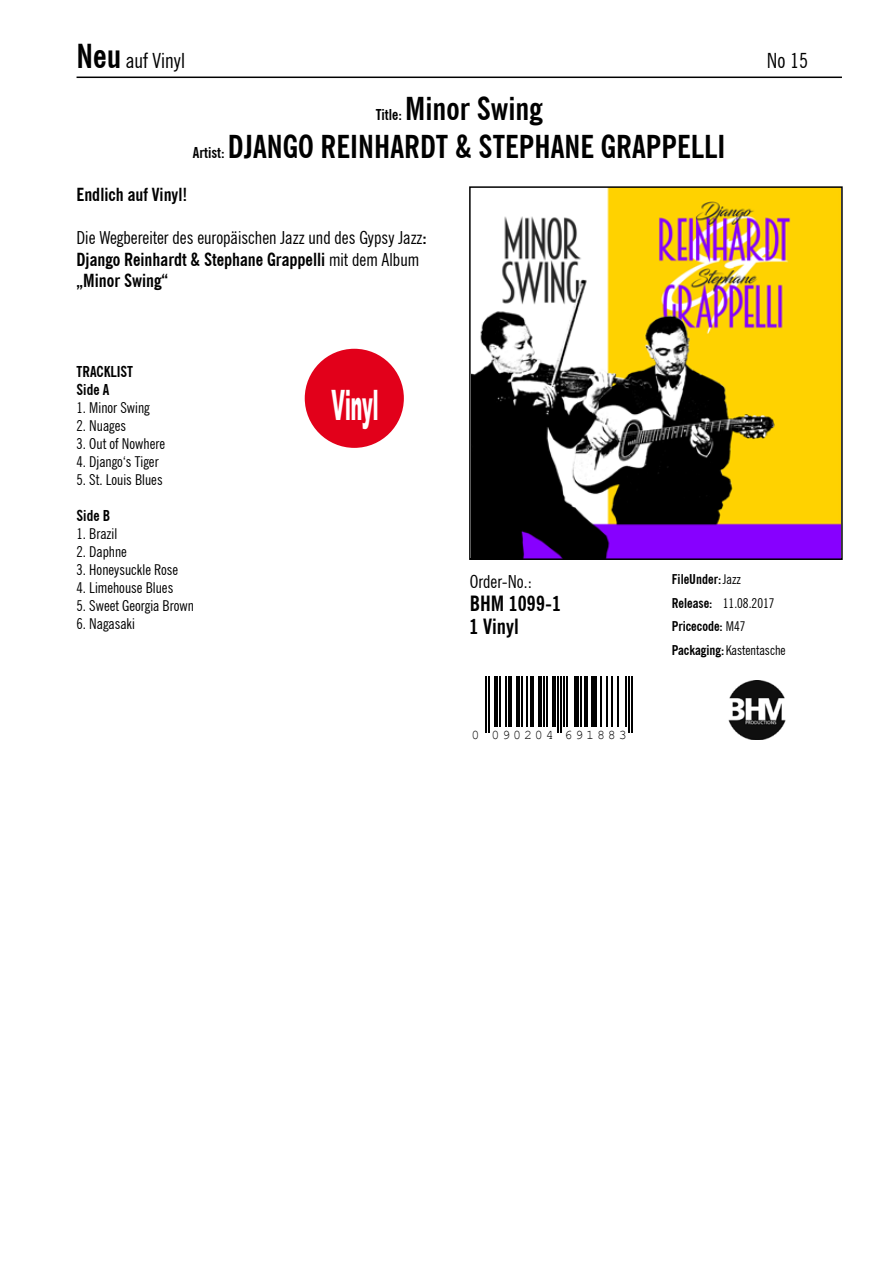
<style>
.page{position:relative;width:893px;height:1263px;background:#fff}
.page>*{position:absolute;margin:0;border:0;box-sizing:border-box;transform-origin:0 0}
.t1{font:900 42px "Arial";letter-spacing:.005em;color:#fff;scale:.41 1}
.t2{font:700 condensed 31.5px/38.2px "News Gothic BT";color:#000;text-align:center}
.t3{font:condensed 21px "News Gothic BT";color:#000}
.t4{font:700 condensed 21px "News Gothic BT";color:#000}
.t5{font:condensed 18px/21.6px "News Gothic BT";color:#000}
.t6{font:700 condensed 18px "News Gothic BT";color:#000}
.t7{font:condensed 15px "News Gothic BT";color:#000}
.t8{font:700 condensed 15px/18px "News Gothic BT";color:#000}
.t9{font:700 condensed 13.5px/23.4px "News Gothic BT";color:#000}
.t10{font:13.35px "Courier New";letter-spacing:.215em;color:#000}
.s1{font-weight:700;font-size:33px}
.s2{font-size:15px}
.s3{font-weight:700}
.s4{font-weight:400}
</style>
<div class="page">
<hr style="left:77px;top:77px;width:765px;height:1px;background:#000">
<img style="left:472px;top:189px;width:368px;height:368px">
<div style="left:469px;top:186px;width:374px;height:374px;border:2px solid #000"></div>
<hr style="left:485px;top:676px;width:2px;height:57px;background:#000">
<hr style="left:488px;top:676px;width:2px;height:57px;background:#000">
<hr style="left:495px;top:676px;width:3px;height:50px;background:#000">
<hr style="left:499px;top:676px;width:2px;height:50px;background:#000">
<hr style="left:506px;top:676px;width:1px;height:50px;background:#000">
<hr style="left:509px;top:676px;width:3px;height:50px;background:#000">
<hr style="left:516px;top:676px;width:4px;height:50px;background:#000">
<hr style="left:521px;top:676px;width:2px;height:50px;background:#000">
<hr style="left:526px;top:676px;width:1px;height:50px;background:#000">
<hr style="left:530px;top:676px;width:4px;height:50px;background:#000">
<hr style="left:538px;top:676px;width:3px;height:50px;background:#000">
<hr style="left:543px;top:676px;width:1px;height:50px;background:#000">
<hr style="left:546px;top:676px;width:1px;height:50px;background:#000">
<hr style="left:552px;top:676px;width:3px;height:50px;background:#000">
<hr style="left:557px;top:676px;width:1px;height:57px;background:#000">
<hr style="left:560px;top:676px;width:1px;height:57px;background:#000">
<hr style="left:563px;top:676px;width:2px;height:50px;background:#000">
<hr style="left:566px;top:676px;width:2px;height:50px;background:#000">
<div style="left:574px;top:676px;width:5px;height:50px;background:#000"></div>
<hr style="left:580px;top:676px;width:2px;height:50px;background:#000">
<hr style="left:585px;top:676px;width:3px;height:50px;background:#000">
<hr style="left:591px;top:676px;width:3px;height:50px;background:#000">
<hr style="left:596px;top:676px;width:1px;height:50px;background:#000">
<hr style="left:600px;top:676px;width:2px;height:50px;background:#000">
<hr style="left:606px;top:676px;width:2px;height:50px;background:#000">
<hr style="left:611px;top:676px;width:2px;height:50px;background:#000">
<hr style="left:617px;top:676px;width:2px;height:50px;background:#000">
<hr style="left:625px;top:676px;width:2px;height:50px;background:#000">
<hr style="left:628px;top:676px;width:2px;height:57px;background:#000">
<hr style="left:631px;top:676px;width:2px;height:57px;background:#000">
<img style="left:728px;top:680px;width:58px;height:60px">
<div style="left:305px;top:349px;width:99px;height:99px;background:#e2001a;border-radius:50%"></div>
<h3 class="t3" style="left:77px;top:47px;width:110px"><span class="s1">Neu</span> auf Vinyl</h3>
<h3 class="t3" style="left:767px;top:47px;width:42px">No 15</h3>
<h2 class="t2" style="left:193px;top:89px;width:534px"><span class="s2">Title:</span> Minor Swing<br><span class="s2">Artist:</span> DJANGO REINHARDT &amp; STEPHANE GRAPPELLI</h2>
<p class="t6" style="left:77px;top:183px;width:112px">Endlich auf Vinyl!</p>
<p class="t5" style="left:77px;top:227px;width:352px">Die Wegbereiter des europäischen Jazz und des Gypsy Jazz<span class="s3">:<br>Django Reinhardt &amp; Stephane Grappelli</span> mit dem Album <span class="s3">„Minor Swing“</span></p>
<p class="t8" style="left:77px;top:363px;width:58px">TRACKLIST<br>Side A</p>
<p class="t7" style="left:77px;top:399px;width:75px">1. Minor Swing</p>
<p class="t7" style="left:77px;top:417px;width:51px">2. Nuages</p>
<p class="t7" style="left:77px;top:435px;width:90px">3. Out of Nowhere</p>
<p class="t7" style="left:77px;top:453px;width:84px">4. Django‘s Tiger</p>
<p class="t7" style="left:77px;top:471px;width:88px">5. St. Louis Blues</p>
<p class="t8" style="left:77px;top:507px;width:35px">Side B</p>
<p class="t7" style="left:77px;top:525px;width:42px">1. Brazil</p>
<p class="t7" style="left:77px;top:543px;width:52px">2. Daphne</p>
<p class="t7" style="left:77px;top:561px;width:103px">3. Honeysuckle Rose</p>
<p class="t7" style="left:77px;top:579px;width:98px">4. Limehouse Blues</p>
<p class="t7" style="left:77px;top:597px;width:119px">5. Sweet Georgia Brown</p>
<p class="t7" style="left:77px;top:615px;width:60px">6. Nagasaki</p>
<h1 class="t1" style="left:331px;top:374px;width:116px">Vinyl</h1>
<p class="t5" style="left:470px;top:570px;width:64px">Order-No.:</p>
<h3 class="t4" style="left:470px;top:591px;width:93px">BHM 1099-1</h3>
<h3 class="t4" style="left:469px;top:614px;width:51px">1 Vinyl</h3>
<p class="t10" style="left:471px;top:726px;width:157px">0 090204 691883</p>
<p class="t9" style="left:672px;top:568px;width:115px">FileUnder:<span class="s4">Jazz<br></span>Release: <span class="s4">11.08.2017<br></span>Pricecode: <span class="s4">M47<br></span>Packaging: <span class="s4">Kastentasche</span></p>
</div>
